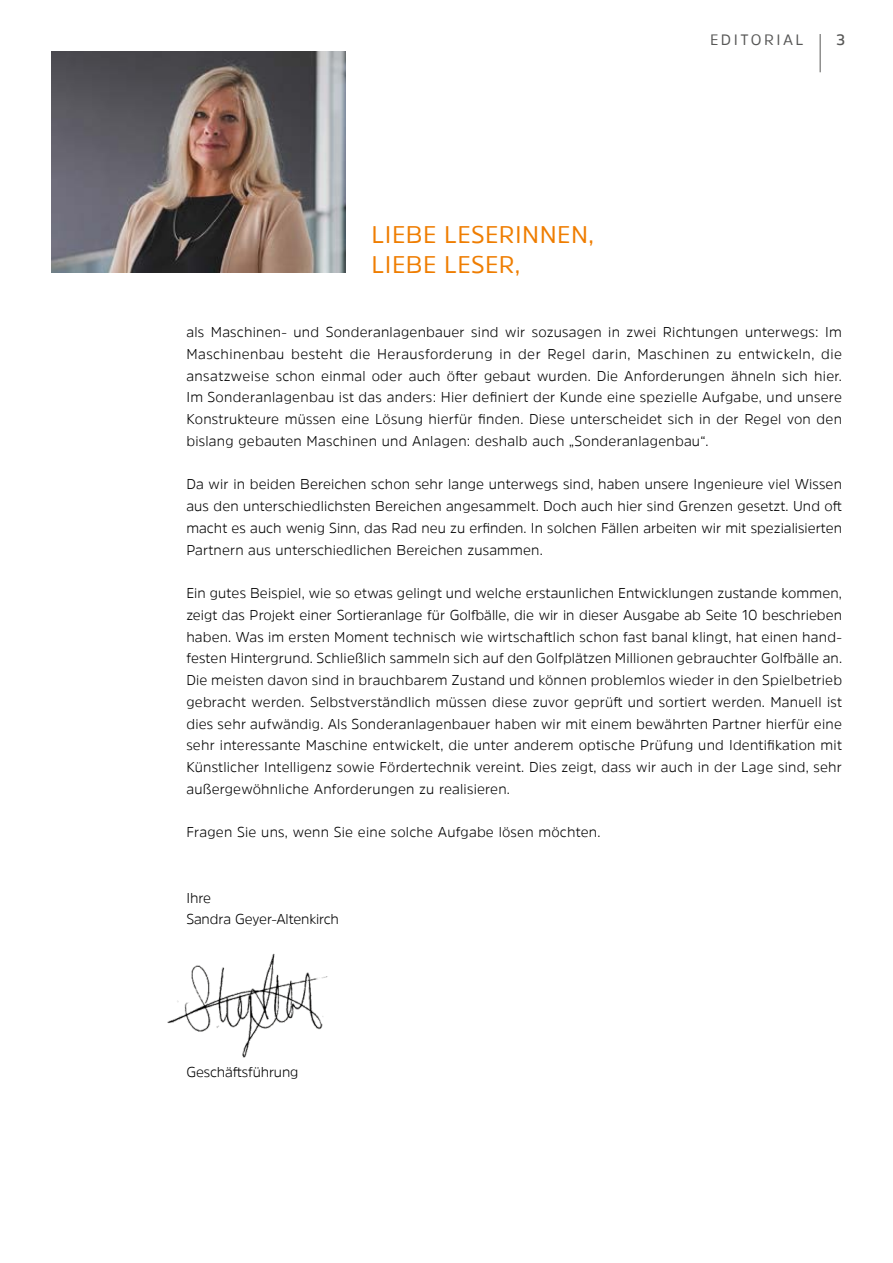
<style>
.page{position:relative;width:893px;height:1263px;background:#fff}
.page>*{position:absolute;margin:0;border:0;box-sizing:border-box;transform-origin:0 0}
.t1{font:24px/30px "Amsi Pro";letter-spacing:.02em;color:#ef7d00}
.t2{font:15px "Amsi Pro";letter-spacing:.17em;color:#575756}
.t3{font:600 15px "Amsi Pro";color:#575756}
.t4{font:300 14.25px/21.8px "Amsi Pro";letter-spacing:.015em;color:#000;text-align:justify}
.t5{font:300 14.25px/21.8px "Amsi Pro";letter-spacing:-.01em;color:#000}
</style>
<div class="page">
<hr style="left:820px;top:34px;width:1px;height:38px;background:#575756">
<img style="left:51px;top:51px;width:295px;height:222px">
<img style="left:167px;top:953px;width:161px;height:105px">
<h1 class="t1" style="left:372px;top:219px;width:224px">LIEBE LESERINNEN,<br>LIEBE LESER,</h1>
<p class="t2" style="left:710px;top:30px;width:95px">EDITORIAL</p>
<p class="t3" style="left:836px;top:30px;width:10px">3</p>
<p class="t4" style="left:186px;top:321px;width:657px">als Maschinen- und Sonderanlagenbauer sind wir sozusagen in zwei Richtungen unterwegs: Im Maschinenbau besteht die Herausforderung in der Regel darin, Maschinen zu entwickeln, die ansatzweise schon einmal oder auch öfter gebaut wurden. Die Anforderungen ähneln sich hier.<br>Im Sonderanlagenbau ist das anders: Hier definiert der Kunde eine spezielle Aufgabe, und unsere Konstrukteure müssen eine Lösung hierfür finden. Diese unterscheidet sich in der Regel von den bislang gebauten Maschinen und Anlagen: deshalb auch „Sonderanlagenbau“.</p>
<p class="t4" style="left:186px;top:473px;width:657px">Da wir in beiden Bereichen schon sehr lange unterwegs sind, haben unsere Ingenieure viel Wissen aus den unterschiedlichsten Bereichen angesammelt. Doch auch hier sind Grenzen gesetzt. Und oft macht es auch wenig Sinn, das Rad neu zu erfinden. In solchen Fällen arbeiten wir mit spezialisierten Partnern aus unterschiedlichen Bereichen zusammen.</p>
<p class="t4" style="left:186px;top:582px;width:657px">Ein gutes Beispiel, wie so etwas gelingt und welche erstaunlichen Entwicklungen zustande kommen, zeigt das Projekt einer Sortieranlage für Golfbälle, die wir in dieser Ausgabe ab Seite 10 beschrieben haben. Was im ersten Moment technisch wie wirtschaftlich schon fast banal klingt, hat einen hand&shy;festen Hintergrund. Schließlich sammeln sich auf den Golfplätzen Millionen gebrauchter Golfbälle an.<br>Die meisten davon sind in brauchbarem Zustand und können problemlos wieder in den Spielbetrieb gebracht werden. Selbstverständlich müssen diese zuvor geprüft und sortiert werden. Manuell ist dies sehr aufwändig. Als Sonderanlagenbauer haben wir mit einem bewährten Partner hierfür eine sehr interessante Maschine entwickelt, die unter anderem optische Prüfung und Identifikation mit Künstlicher Intelligenz sowie Fördertechnik vereint. Dies zeigt, dass wir auch in der Lage sind, sehr außergewöhnliche Anforderungen zu realisieren.</p>
<p class="t4" style="left:186px;top:821px;width:416px">Fragen Sie uns, wenn Sie eine solche Aufgabe lösen möchten.</p>
<p class="t5" style="left:186px;top:886px;width:154px">Ihre<br>Sandra Geyer-Altenkirch</p>
<p class="t5" style="left:186px;top:1060px;width:114px">Geschäftsführung</p>
</div>
